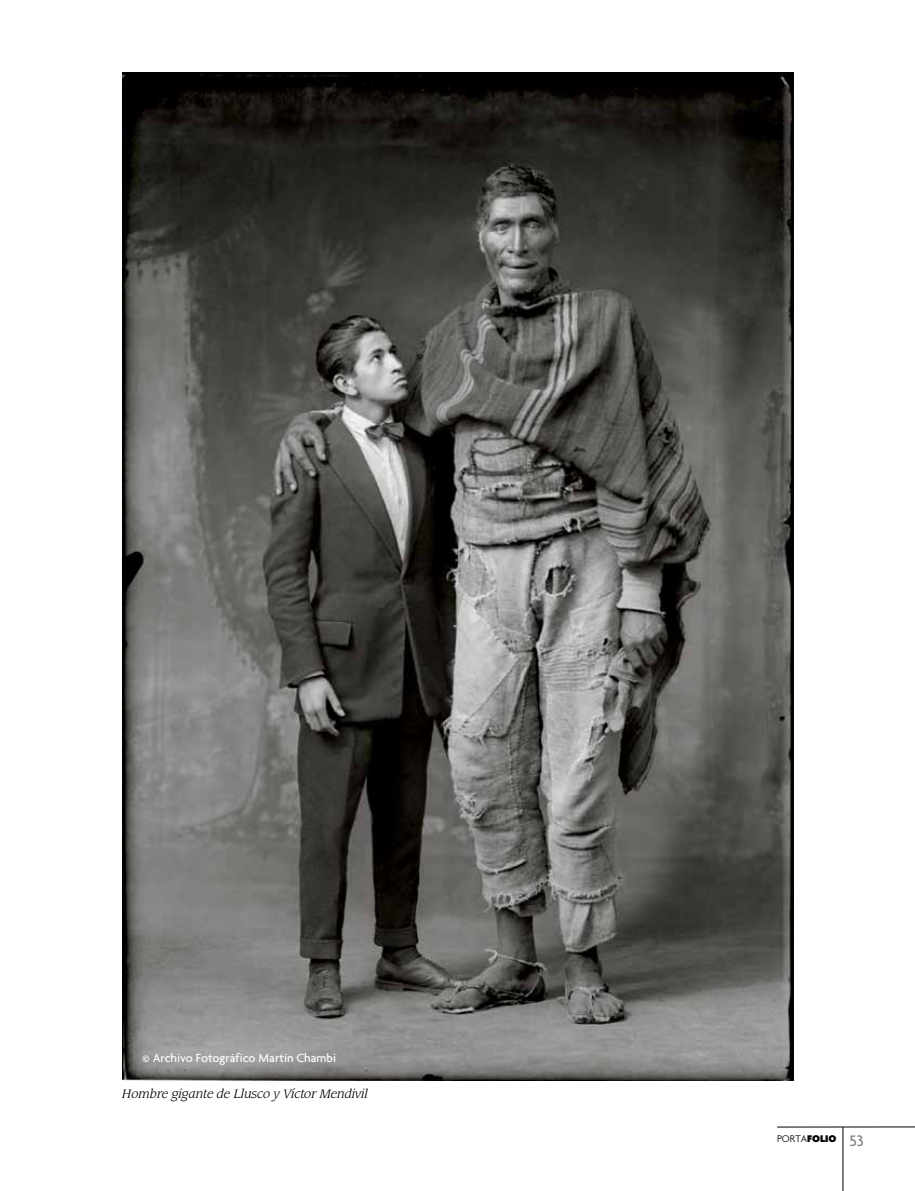
<style>
.page{position:relative;width:915px;height:1191px;background:#fff}
.page>*{position:absolute;margin:0;border:0;box-sizing:border-box;transform-origin:0 0}
.t1{font:500 12.75px "Agenda";color:#fff}
.t2{font:italic 12px "Leawood";color:#000}
.t3{font:300 10.5px "Agenda";color:#000}
.s1{font-weight:900}
.s2{font-weight:500;font-size:16.5px;color:#808285}
</style>
<div class="page">
<hr style="left:842px;top:1127px;width:1px;height:64px;background:#000">
<hr style="left:777px;top:1126px;width:137px;height:1px;background:#000">
<img style="left:122px;top:72px;width:671px;height:1008px">
<p class="t1" style="left:142px;top:1050px;width:195px">© Archivo Fotográfico Martín Chambi</p>
<p class="t2" style="left:122px;top:1086px;width:247px">Hombre gigante de Llusco y Víctor Mendivil</p>
<p class="t3" style="left:776px;top:1132px;width:88px">PORTA<span class="s1">FOLIO</span> <span class="s2">53</span></p>
</div>
